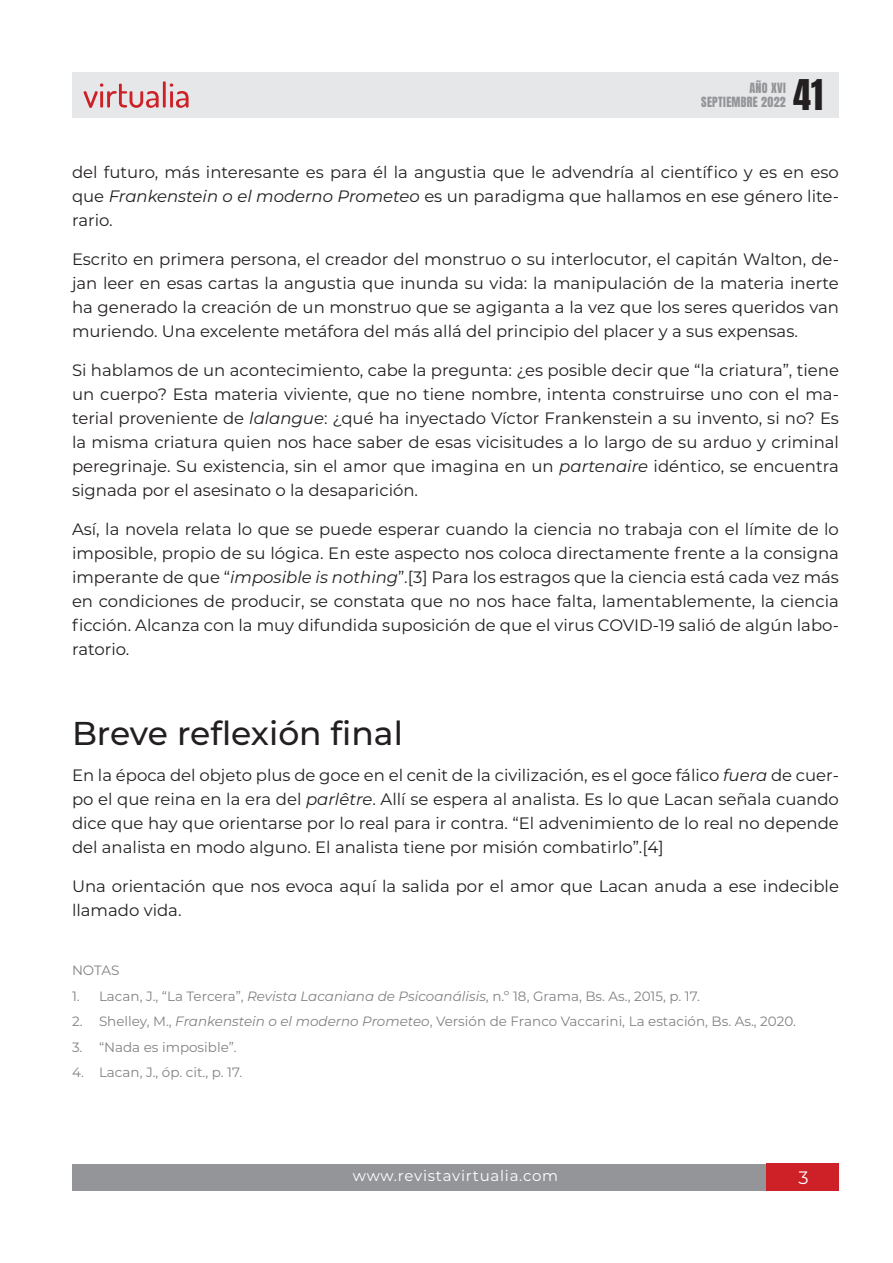
<style>
.page{position:relative;width:893px;height:1263px;background:#fff}
.page>*{position:absolute;margin:0;border:0;box-sizing:border-box;transform-origin:0 0}
.t1{font:36px "Anton";color:#231f20}
.TituloSub{font:500 33px "Montserrat";color:#231f20}
.t2{font:18px "Montserrat";color:#fff}
.Parrafo{font:16.5px/24px "Montserrat";color:#231f20;text-align:justify}
.t3{font:15px "Montserrat";letter-spacing:.05em;color:#fff}
.NotasPie{font:13.5px "Montserrat";color:#808285}
.t4{font:12px/14.4px "Anton";letter-spacing:.025em;color:#939598;text-align:right}
.s1{font-style:italic}
</style>
<div class="page">
<div style="left:72px;top:1164px;width:750px;height:27px;background:#939598"></div>
<div style="left:767px;top:1164px;width:72px;height:27px;background:#cd2027"></div>
<div style="left:72px;top:72px;width:767px;height:45px;background:#e6e7e9"></div>
<svg style="left:84px;top:81px;width:105px;height:27px"></svg>
<h1 class="t1" style="left:793px;top:76px;width:31px">41</h1>
<p class="t4" style="left:701px;top:82px;width:86px">AÑO XVI<br>SEPTIEMBRE 2022</p>
<p class="Parrafo" style="left:72px;top:159px;width:768px">del futuro, más interesante es para él la angustia que le advendría al científico y es en eso que <span class="s1">Frankenstein o el moderno Prometeo</span> es un paradigma que hallamos en ese género lite&shy;rario.</p>
<p class="Parrafo" style="left:72px;top:246px;width:768px">Escrito en primera persona, el creador del monstruo o su interlocutor, el capitán Walton, de&shy;jan leer en esas cartas la angustia que inunda su vida: la manipulación de la materia inerte ha generado la creación de un monstruo que se agiganta a la vez que los seres queridos van muriendo. Una excelente metáfora del más allá del principio del placer y a sus expensas.</p>
<p class="Parrafo" style="left:72px;top:357px;width:768px">Si hablamos de un acontecimiento, cabe la pregunta: ¿es posible decir que “la criatura”, tiene un cuerpo? Esta materia viviente, que no tiene nombre, intenta construirse uno con el ma&shy;terial proveniente de <span class="s1">lalangue</span>: ¿qué ha inyectado Víctor Frankenstein a su invento, si no? Es la misma criatura quien nos hace saber de esas vicisitudes a lo largo de su arduo y criminal peregrinaje. Su existencia, sin el amor que imagina en un <span class="s1">partenaire</span> idéntico, se encuentra signada por el asesinato o la desaparición.</p>
<p class="Parrafo" style="left:72px;top:516px;width:768px">Así, la novela relata lo que se puede esperar cuando la ciencia no trabaja con el límite de lo imposible, propio de su lógica. En este aspecto nos coloca directamente frente a la consigna imperante de que “<span class="s1">imposible is nothing</span>”.[3] Para los estragos que la ciencia está cada vez más en condiciones de producir, se constata que no nos hace falta, lamentablemente, la ciencia ficción. Alcanza con la muy difundida suposición de que el virus COVID-19 salió de algún labo&shy;ratorio.</p>
<p class="TituloSub" style="left:72px;top:712px;width:332px">Breve reflexión final</p>
<p class="Parrafo" style="left:72px;top:763px;width:768px">En la época del objeto plus de goce en el cenit de la civilización, es el goce fálico <span class="s1">fuera</span> de cuer&shy;po el que reina en la era del <span class="s1">parlêtre</span>. Allí se espera al analista. Es lo que Lacan señala cuando dice que hay que orientarse por lo real para ir contra. “El advenimiento de lo real no depende del analista en modo alguno. El analista tiene por misión combatirlo”.[4]</p>
<p class="Parrafo" style="left:72px;top:874px;width:768px">Una orientación que nos evoca aquí la salida por el amor que Lacan anuda a ese indecible llamado vida.</p>
<p class="NotasPie" style="left:72px;top:961px;width:49px">NOTAS</p>
<p class="NotasPie" style="left:72px;top:986px;width:629px">1. Lacan, J., “La Tercera”, <span class="s1">Revista Lacaniana de Psicoanálisis</span>, n.º 18, Grama, Bs. As., 2015, p. 17.</p>
<p class="NotasPie" style="left:72px;top:1012px;width:726px">2. Shelley, M., <span class="s1">Frankenstein o el moderno Prometeo</span>, Versión de Franco Vaccarini, La estación, Bs. As., 2020.</p>
<p class="NotasPie" style="left:72px;top:1037px;width:166px">3. “Nada es imposible”.</p>
<p class="NotasPie" style="left:72px;top:1063px;width:172px">4. Lacan, J., óp. cit., p. 17.</p>
<p class="t3" style="left:353px;top:1165px;width:207px">www.revistavirtualia.com</p>
<p class="t2" style="left:799px;top:1165px;width:12px">3</p>
</div>
